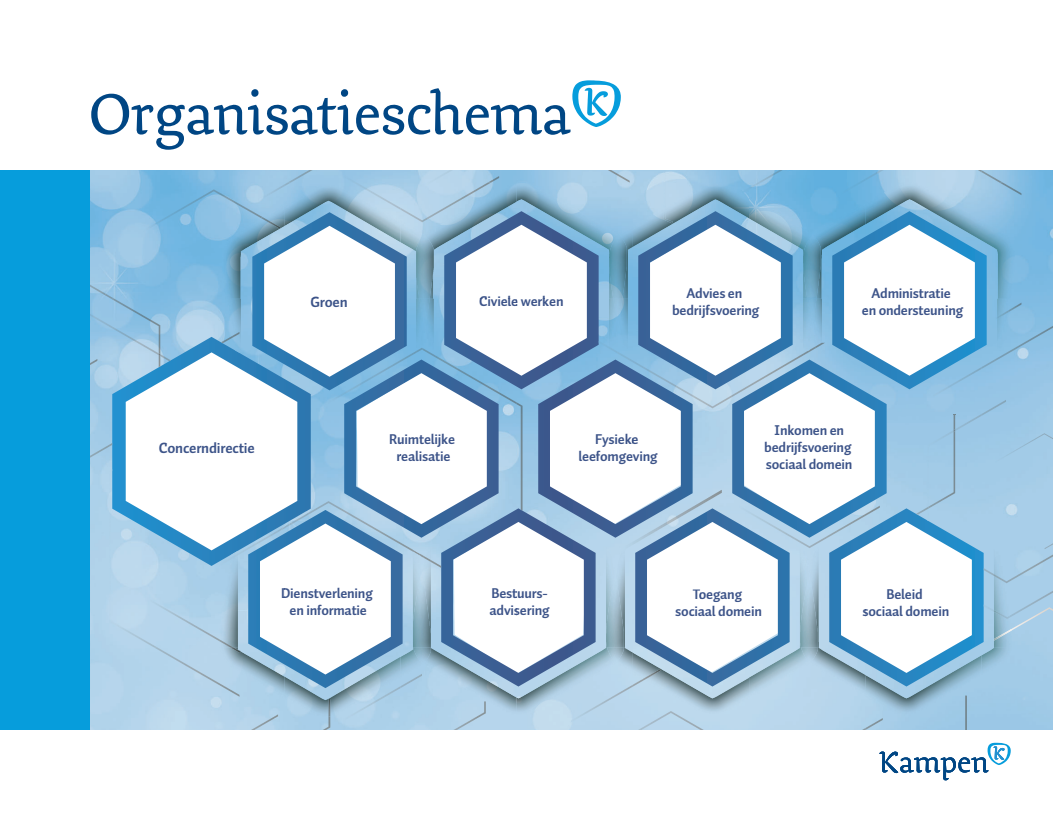
<style>
.page{position:relative;width:1053px;height:815px;background:#fff}
.page>*{position:absolute;margin:0;border:0;box-sizing:border-box;transform-origin:0 0}
.t1{font:60px "Floris";color:#004684}
.t2{font:700 14.88px "Auto 1";letter-spacing:-.015em;color:#3d5489}
.t3{font:700 14.12px/17px "Auto 1";letter-spacing:-.015em;color:#3d5489;text-align:center}
.s1{font-family:"Floris Schild";color:#069ddc}
</style>
<div class="page">
<img style="left:89px;top:170px;width:963px;height:560px">
<img style="left:993px;top:607px;width:59px;height:38px">
<img style="left:112px;top:211px;width:874px;height:477px">
<img style="left:143px;top:216px;width:119px;height:16px">
<img style="left:222px;top:239px;width:33px;height:60px">
<img style="left:261px;top:217px;width:19px;height:2px">
<img style="left:89px;top:289px;width:25px;height:10px">
<img style="left:262px;top:184px;width:22px;height:15px">
<img style="left:342px;top:170px;width:157px;height:13px">
<img style="left:287px;top:170px;width:27px;height:13px">
<img style="left:607px;top:170px;width:22px;height:12px">
<svg style="left:663px;top:170px;width:3px;height:13px"></svg>
<img style="left:757px;top:170px;width:26px;height:13px">
<svg style="left:858px;top:179px;width:7px;height:4px"></svg>
<img style="left:865px;top:170px;width:116px;height:11px">
<img style="left:981px;top:170px;width:21px;height:13px">
<img style="left:369px;top:191px;width:31px;height:19px">
<svg style="left:284px;top:183px;width:6px;height:3px"></svg>
<svg style="left:426px;top:183px;width:5px;height:3px"></svg>
<img style="left:405px;top:212px;width:34px;height:7px">
<img style="left:663px;top:183px;width:2px;height:23px">
<img style="left:663px;top:206px;width:9px;height:13px">
<svg style="left:743px;top:183px;width:17px;height:10px"></svg>
<img style="left:841px;top:183px;width:20px;height:11px">
<img style="left:981px;top:236px;width:33px;height:63px">
<img style="left:999px;top:183px;width:22px;height:12px">
<img style="left:132px;top:311px;width:28px;height:56px">
<img style="left:138px;top:343px;width:30px;height:17px">
<img style="left:228px;top:307px;width:13px;height:46px">
<img style="left:168px;top:336px;width:65px;height:25px">
<svg style="left:233px;top:332px;width:6px;height:5px"></svg>
<img style="left:995px;top:303px;width:26px;height:16px">
<img style="left:997px;top:309px;width:11px;height:42px">
<img style="left:981px;top:351px;width:31px;height:18px">
<svg style="left:997px;top:310px;width:11px;height:9px"></svg>
<img style="left:981px;top:400px;width:24px;height:15px">
<img style="left:109px;top:469px;width:3px;height:62px">
<img style="left:89px;top:445px;width:23px;height:18px">
<img style="left:983px;top:605px;width:46px;height:12px">
<img style="left:985px;top:571px;width:42px;height:12px">
<img style="left:993px;top:641px;width:18px;height:6px">
<img style="left:993px;top:610px;width:16px;height:9px">
<svg style="left:993px;top:574px;width:12px;height:8px"></svg>
<img style="left:993px;top:629px;width:18px;height:12px">
<img style="left:1044px;top:531px;width:8px;height:18px">
<img style="left:122px;top:629px;width:35px;height:18px">
<img style="left:149px;top:599px;width:19px;height:13px">
<img style="left:219px;top:602px;width:19px;height:45px">
<img style="left:187px;top:623px;width:32px;height:18px">
<img style="left:219px;top:546px;width:35px;height:20px">
<svg style="left:231px;top:554px;width:7px;height:5px"></svg>
<img style="left:219px;top:639px;width:14px;height:8px">
<img style="left:253px;top:680px;width:31px;height:18px">
<img style="left:208px;top:679px;width:31px;height:18px">
<svg style="left:230px;top:647px;width:11px;height:6px"></svg>
<img style="left:301px;top:708px;width:42px;height:9px">
<img style="left:343px;top:702px;width:32px;height:28px">
<svg style="left:328px;top:699px;width:2px;height:18px"></svg>
<img style="left:478px;top:697px;width:79px;height:18px">
<img style="left:400px;top:686px;width:22px;height:2px">
<img style="left:570px;top:705px;width:31px;height:18px">
<svg style="left:255px;top:219px;width:726px;height:467px"></svg>
<img style="left:673px;top:698px;width:76px;height:17px">
<img style="left:642px;top:669px;width:18px;height:11px">
<img style="left:833px;top:678px;width:32px;height:18px">
<img style="left:749px;top:681px;width:31px;height:18px">
<img style="left:867px;top:698px;width:78px;height:17px">
<img style="left:965px;top:696px;width:1px;height:34px">
<img style="left:865px;top:718px;width:17px;height:12px">
<img style="left:981px;top:658px;width:26px;height:19px">
<svg style="left:879px;top:743px;width:131px;height:37px"></svg>
<div style="left:0;top:170px;width:89px;height:560px;background:#069ddc"></div>
<h1 class="t1" style="left:89px;top:79px;width:534px">Organisatieschema<span class="s1">w</span></h1>
<p class="t2" style="left:159px;top:441px;width:98px">Concerndirectie</p>
<p class="t2" style="left:310px;top:295px;width:39px">Groen</p>
<p class="t3" style="left:479px;top:295px;width:86px">Civiele werken</p>
<p class="t3" style="left:686px;top:286px;width:57px">Advies en</p>
<p class="t3" style="left:871px;top:286px;width:81px">Administratie</p>
<p class="t3" style="left:672px;top:303px;width:89px">bedrijfsvoering</p>
<p class="t3" style="left:861px;top:303px;width:103px">en ondersteuning</p>
<p class="t3" style="left:389px;top:432px;width:68px">Ruimtelijke</p>
<p class="t3" style="left:396px;top:449px;width:55px">realisatie</p>
<p class="t3" style="left:595px;top:432px;width:45px">Fysieke</p>
<p class="t3" style="left:578px;top:449px;width:81px">leefomgeving</p>
<p class="t3" style="left:774px;top:423px;width:71px">Inkomen en</p>
<p class="t3" style="left:764px;top:440px;width:89px">bedrijfsvoering</p>
<p class="t3" style="left:765px;top:457px;width:88px">sociaal domein</p>
<p class="t3" style="left:281px;top:586px;width:93px">Dienstverlening en informatie</p>
<p class="t3" style="left:491px;top:586px;width:58px">Bestuurs-</p>
<p class="t3" style="left:489px;top:603px;width:62px">advisering</p>
<p class="t3" style="left:692px;top:587px;width:51px">Toegang</p>
<p class="t3" style="left:675px;top:604px;width:88px">sociaal domein</p>
<p class="t3" style="left:886px;top:587px;width:38px">Beleid</p>
<p class="t3" style="left:862px;top:604px;width:88px">sociaal domein</p>
</div>
